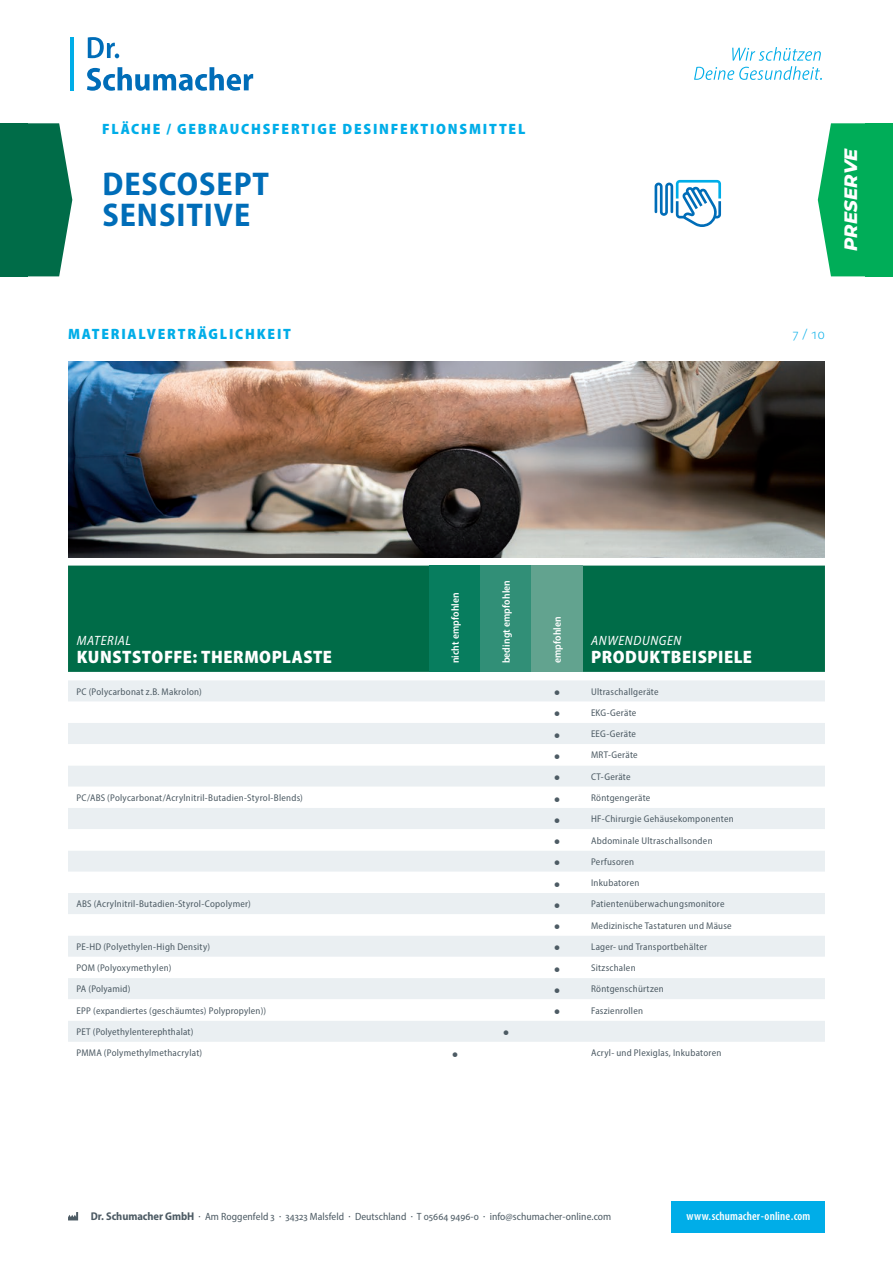
<style>
.page{position:relative;width:893px;height:1263px;background:#fff}
.page>*{position:absolute;margin:0;border:0;box-sizing:border-box;transform-origin:0 0}
.t1{font:700 semi-condensed 33px/30.8px "Myriad Pro";letter-spacing:.03em;color:#006db8}
.t2{font:900 semi-condensed 18px "Myriad Pro";letter-spacing:.03em;color:#fff}
.t3{font:italic 800 18px "Montserrat";color:#fff}
.t4{font:900 16.5px "Myriad Pro";color:#4d5b64}
.t5{font:900 semi-condensed 15px "Myriad Pro";letter-spacing:.12em;color:#00ade8}
.t6{font:300 semi-condensed 15px "Myriad Pro";color:#00ade8}
.t7{font:italic semi-condensed 13.5px "Myriad Pro";letter-spacing:.045em;color:#fff}
.t8{font:600 condensed 12px "Myriad Pro";letter-spacing:.01em;color:#fff}
.t9{font:semi-condensed 10.5px "Myriad Pro";letter-spacing:.005em;color:#4d5b64}
.t10{font:600 semi-condensed 10.5px "Myriad Pro";letter-spacing:.01em;color:#fff}
.t11{font:semi-condensed 9.75px "Myriad Pro";letter-spacing:.025em;color:#4d5b64}
.s1{font-weight:900;font-stretch:normal;font-size:16.5px}
.s2{font-weight:700;font-size:11.25px}
</style>
<div class="page">
<div style="left:68px;top:566px;width:757px;height:106px;background:#006c48"></div>
<div style="left:429px;top:566px;width:51px;height:106px;background:#077d5e"></div>
<div style="left:480px;top:566px;width:51px;height:106px;background:#318f77"></div>
<div style="left:531px;top:566px;width:52px;height:106px;background:#62a38f"></div>
<div style="left:68px;top:680px;width:757px;height:21px;background:#eaeff2"></div>
<svg style="left:68px;top:723px;width:757px;height:319px;fill:#eaeff2"></svg>
<img style="left:68px;top:361px;width:757px;height:196px">
<hr style="left:70px;top:37px;width:4px;height:53px;background:#00ade8">
<svg style="left:87px;top:67px;width:166px;height:24px"></svg>
<svg style="left:88px;top:37px;width:31px;height:21px"></svg>
<svg style="left:694px;top:47px;width:128px;height:33px"></svg>
<svg style="left:28px;top:123px;width:44px;height:153px;background:#248162"></svg>
<div style="left:865px;top:123px;width:28px;height:153px;background:#00ad58"></div>
<svg style="left:818px;top:123px;width:47px;height:153px;background:#23b86e"></svg>
<div style="left:0;top:123px;width:28px;height:153px;background:#006c48"></div>
<svg style="left:655px;top:180px;width:66px;height:47px"></svg>
<div style="left:672px;top:1201px;width:153px;height:32px;background:#00ade8"></div>
<svg style="left:68px;top:1212px;width:10px;height:8px"></svg>
<h3 class="t5" style="left:102px;top:119px;width:425px">FLÄCHE / GEBRAUCHSFERTIGE DESINFEKTIONSMITTEL</h3>
<h1 class="t1" style="left:102px;top:168px;width:168px">DESCOSEPT<br>SENSITIVE</h1>
<h2 class="t3" style="left:838px;top:251px;width:105px;rotate:-90deg">PRESERVE</h2>
<h3 class="t5" style="left:68px;top:324px;width:225px">MATERIALVERTRÄGLICHKEIT</h3>
<h3 class="t6" style="left:792px;top:325px;width:34px">7 / 10</h3>
<h3 class="t7" style="left:77px;top:633px;width:56px">MATERIAL</h3>
<h2 class="t2" style="left:77px;top:645px;width:257px">KUNSTSTOFFE: THERMOPLASTE</h2>
<p class="t10" style="left:449px;top:663px;width:73px;rotate:-90deg">nicht empfohlen</p>
<p class="t10" style="left:500px;top:663px;width:85px;rotate:-90deg">bedingt empfohlen</p>
<p class="t10" style="left:551px;top:663px;width:49px;rotate:-90deg">empfohlen</p>
<h3 class="t7" style="left:591px;top:633px;width:92px">ANWENDUNGEN</h3>
<h2 class="t2" style="left:591px;top:645px;width:162px">PRODUKTBEISPIELE</h2>
<p class="t11" style="left:77px;top:685px;width:127px">PC (Polycarbonat z.B. Makrolon)</p>
<p class="t11" style="left:554px;top:685px;width:106px"><span class="s1">•</span> Ultraschallgeräte</p>
<p class="t11" style="left:554px;top:707px;width:84px"><span class="s1">•</span> EKG-Geräte</p>
<p class="t11" style="left:554px;top:728px;width:83px"><span class="s1">•</span> EEG-Geräte</p>
<p class="t11" style="left:554px;top:749px;width:85px"><span class="s1">•</span> MRT-Geräte</p>
<p class="t11" style="left:554px;top:770px;width:78px"><span class="s1">•</span> CT-Geräte</p>
<p class="t11" style="left:77px;top:792px;width:228px">PC/ABS (Polycarbonat/Acrylnitril-Butadien-Styrol-Blends)</p>
<p class="t11" style="left:554px;top:792px;width:98px"><span class="s1">•</span> Röntgengeräte</p>
<p class="t11" style="left:554px;top:813px;width:181px"><span class="s1">•</span> HF-Chirurgie Gehäusekomponenten</p>
<p class="t11" style="left:554px;top:834px;width:160px"><span class="s1">•</span> Abdominale Ultraschallsonden</p>
<p class="t11" style="left:554px;top:855px;width:82px"><span class="s1">•</span> Perfusoren</p>
<p class="t11" style="left:554px;top:877px;width:87px"><span class="s1">•</span> Inkubatoren</p>
<p class="t11" style="left:77px;top:898px;width:176px">ABS (Acrylnitril-Butadien-Styrol-Copolymer)</p>
<p class="t11" style="left:554px;top:898px;width:172px"><span class="s1">•</span> Patientenüberwachungsmonitore</p>
<p class="t11" style="left:554px;top:919px;width:179px"><span class="s1">•</span> Medizinische Tastaturen und Mäuse</p>
<p class="t11" style="left:77px;top:940px;width:135px">PE-HD (Polyethylen-High Density)</p>
<p class="t11" style="left:554px;top:940px;width:154px"><span class="s1">•</span> Lager- und Transportbehälter</p>
<p class="t11" style="left:77px;top:962px;width:96px">POM (Polyoxymethylen)</p>
<p class="t11" style="left:554px;top:962px;width:83px"><span class="s1">•</span> Sitzschalen</p>
<p class="t11" style="left:77px;top:983px;width:55px">PA (Polyamid)</p>
<p class="t11" style="left:554px;top:983px;width:111px"><span class="s1">•</span> Röntgenschürtzen</p>
<p class="t11" style="left:77px;top:1004px;width:191px">EPP (expandiertes (geschäumtes) Polypropylen))</p>
<p class="t11" style="left:554px;top:1004px;width:90px"><span class="s1">•</span> Faszienrollen</p>
<p class="t11" style="left:77px;top:1026px;width:118px">PET (Polyethylenterephthalat)</p>
<h3 class="t4" style="left:503px;top:1021px;width:7px">•</h3>
<p class="t11" style="left:77px;top:1047px;width:127px">PMMA (Polymethylmethacrylat)</p>
<h3 class="t4" style="left:452px;top:1042px;width:7px">•</h3>
<p class="t11" style="left:591px;top:1047px;width:132px">Acryl- und Plexiglas, Inkubatoren</p>
<p class="t9" style="left:91px;top:1210px;width:522px"><span class="s2">Dr. Schumacher GmbH</span> · Am Roggenfeld 3 · 34323 Malsfeld · Deutschland · T 05664 9496-0 · info@schumacher-online.com</p>
<p class="t8" style="left:686px;top:1209px;width:125px">www.schumacher-online.com</p>
</div>
